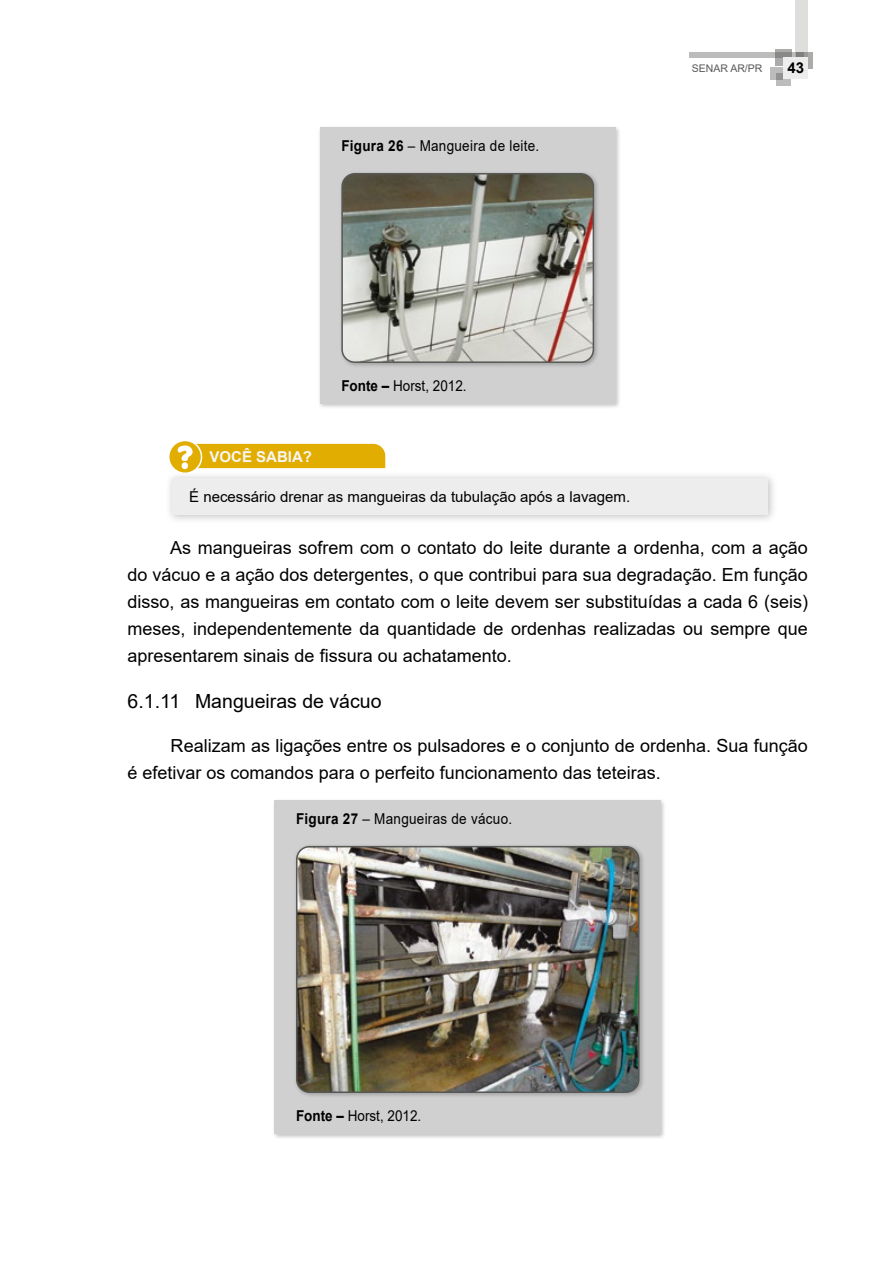
<style>
.page{position:relative;width:893px;height:1263px;background:#fff}
.page>*{position:absolute;margin:0;border:0;box-sizing:border-box;transform-origin:0 0}
.t1{font:19.5px "Arial";color:#000}
.t2{font:18px/27px "Arial";color:#000;text-align:justify}
.t3{font:15px "Arial";letter-spacing:.02em;color:#000;scale:.9 1}
.t4{font:15px "Arial";color:#000}
.t5{font:15px "Arial";color:#000;scale:.9 1}
.t6{font:700 15px "Arial";color:#f7f6f5}
.t7{font:700 15px "Arial";color:#000}
.t8{font:10.5px "Arial";color:#575756}
.s1{font-weight:700}
</style>
<div class="page">
<svg style="left:776px;top:73px;width:15px;height:12px"></svg>
<svg style="left:770px;top:67px;width:12px;height:12px"></svg>
<div style="left:796px;top:52px;width:17px;height:16px;background:#ababaa"></div>
<svg style="left:775px;top:50px;width:17px;height:16px"></svg>
<svg style="left:689px;top:52px;width:107px;height:6px"></svg>
<svg style="left:796px;top:0;width:12px;height:58px"></svg>
<div style="left:784px;top:58px;width:24px;height:21px;background:#ededed"></div>
<div style="left:317px;top:126px;width:304px;height:283px;background:#000;opacity:.25"></div>
<div style="left:320px;top:128px;width:295px;height:276px;background:#d0d0d0"></div>
<div style="left:339px;top:171px;width:261px;height:197px;background:#000;opacity:.25"></div>
<img style="left:342px;top:174px;width:251px;height:188px">
<div style="left:341px;top:173px;width:253px;height:190px;border:2px solid #575756;border-radius:13px"></div>
<svg style="left:169px;top:440px;width:32px;height:33px"></svg>
<div style="left:168px;top:440px;width:34px;height:34px;border:2px solid #fff;border-radius:50%"></div>
<svg style="left:177px;top:444px;width:208px;height:25px;background:#e3b313"></svg>
<div style="left:165px;top:471px;width:612px;height:54px;background:#000;opacity:.25"></div>
<div style="left:172px;top:478px;width:595px;height:37px;background:#ededed"></div>
<div style="left:272px;top:798px;width:394px;height:341px;background:#000;opacity:.25"></div>
<div style="left:275px;top:800px;width:386px;height:334px;background:#d0d0d0"></div>
<div style="left:293px;top:844px;width:351px;height:254px;background:#000;opacity:.25"></div>
<img style="left:297px;top:847px;width:342px;height:245px">
<div style="left:296px;top:846px;width:343px;height:247px;border:2px solid #575756;border-radius:13px"></div>
<p class="t3" style="left:341px;top:136px;width:221px"><span class="s1">Figura 26</span> – Mangueira de leite.</p>
<p class="t5" style="left:341px;top:375px;width:141px"><span class="s1">Fonte –</span> Horst, 2012.</p>
<p class="t8" style="left:692px;top:61px;width:72px">SENAR AR/PR</p>
<p class="t7" style="left:787px;top:57px;width:18px">43</p>
<p class="t6" style="left:210px;top:446px;width:104px">VOCÊ SABIA?</p>
<p class="t4" style="left:189px;top:486px;width:443px">É necessário drenar as mangueiras da tubulação após a lavagem.</p>
<p class="t2" style="left:128px;top:534px;width:682px;text-indent:43px">As mangueiras sofrem com o contato do leite durante a ordenha, com a ação do vácuo e a ação dos detergentes, o que contribui para sua degradação. Em função disso, as mangueiras em contato com o leite devem ser substituídas a cada 6 (seis) meses, independentemente da quantidade de ordenhas realizadas ou sempre que apresentarem sinais de fissura ou achatamento.</p>
<p class="t1" style="left:128px;top:687px;width:255px">6.1.11 Mangueiras de vácuo</p>
<p class="t2" style="left:128px;top:732px;width:682px;text-indent:43px">Realizam as ligações entre os pulsadores e o conjunto de ordenha. Sua função é efetivar os comandos para o perfeito funcionamento das teteiras.</p>
<p class="t3" style="left:296px;top:808px;width:242px"><span class="s1">Figura 27</span> – Mangueiras de vácuo.</p>
<p class="t5" style="left:296px;top:1105px;width:141px"><span class="s1">Fonte –</span> Horst, 2012.</p>
</div>
